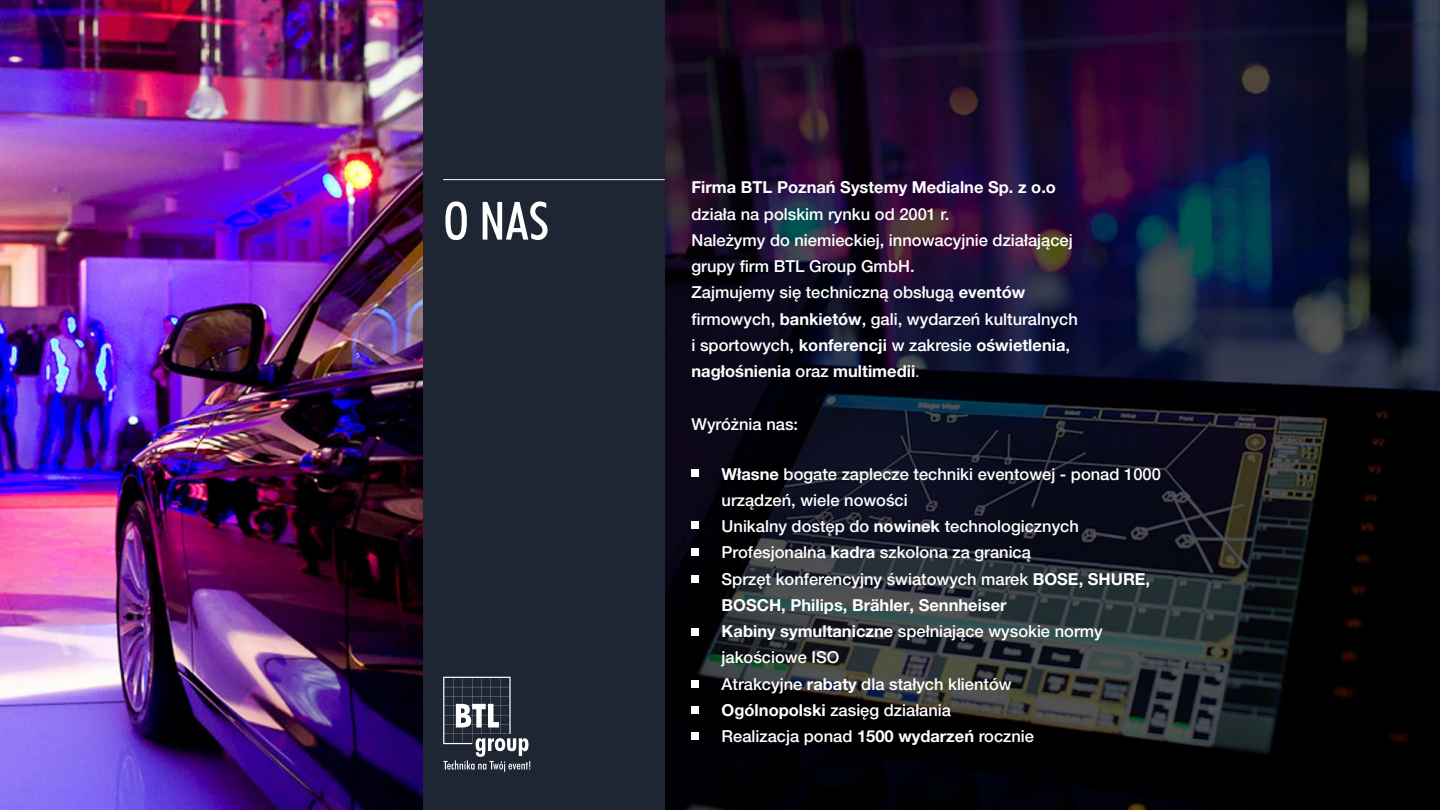
<style>
.page{position:relative;width:1440px;height:810px;background:#fff}
.page>*{position:absolute;margin:0;border:0;box-sizing:border-box;transform-origin:0 0}
.t1{font:50.25px "Futura Md Cn PL";color:#fff}
.t2{font:500 16.5px/26.2px "Helvetica Neue LT Pro";color:#fff}
.t3{font:700 16.5px "Helvetica Neue LT Pro";color:#fff}
.s1{font-weight:700}
.s2{font-weight:300}
</style>
<div class="page">
<img style="left:0;top:0;width:1440px;height:810px">
<div style="left:423px;top:0;width:242px;height:810px;background:#1f2633"></div>
<svg style="left:443px;top:677px;width:87px;height:95px"></svg>
<hr style="left:443px;top:179px;width:222px;height:1px;background:#fff">
<div style="left:692px;top:469px;width:7px;height:8px;background:#fff"></div>
<div style="left:692px;top:522px;width:7px;height:7px;background:#fff"></div>
<div style="left:692px;top:548px;width:7px;height:8px;background:#fff"></div>
<div style="left:692px;top:575px;width:7px;height:7px;background:#fff"></div>
<div style="left:692px;top:628px;width:7px;height:7px;background:#fff"></div>
<div style="left:692px;top:680px;width:7px;height:7px;background:#fff"></div>
<div style="left:692px;top:706px;width:7px;height:7px;background:#fff"></div>
<div style="left:692px;top:732px;width:7px;height:7px;background:#fff"></div>
<h1 class="t1" style="left:443px;top:189px;width:107px">O NAS</h1>
<p class="t3" style="left:692px;top:177px;width:366px">Firma BTL Poznań Systemy Medialne Sp. z o.o</p>
<p class="t2" style="left:692px;top:200px;width:388px">działa na polskim rynku od 2001 r.<br>Należymy do niemieckiej, innowacyjnie działającej grupy firm BTL Group GmbH.<br>Zajmujemy się techniczną obsługą <span class="s1">eventów </span>firmowych, <span class="s1">bankietów</span>, gali, wydarzeń kulturalnych i sportowych, <span class="s1">konferencji</span> w zakresie <span class="s1">oświetlenia</span>, <span class="s1">nagłośnienia</span> oraz <span class="s1">multimedii</span><span class="s2">.</span></p>
<p class="t2" style="left:692px;top:410px;width:108px">Wyróżnia nas:</p>
<p class="t2" style="left:722px;top:460px;width:441px"><span class="s1">Własne</span> bogate zaplecze techniki eventowej - ponad 1000 urządzeń, wiele nowości<br>Unikalny dostęp do <span class="s1">nowinek</span> technologicznych Profesjonalna <span class="s1">kadra</span> szkolona za granicą<br>Sprzęt konferencyjny światowych marek <span class="s1">BOSE, SHURE, BOSCH, Philips, Brähler, Sennheiser<br>Kabiny symultaniczne</span> spełniające wysokie normy jakościowe ISO<br>Atrakcyjne <span class="s1">rabaty</span> dla stałych klientów<br><span class="s1">Ogólnopolski</span> zasięg działania<br>Realizacja ponad <span class="s1">1500 wydarzeń</span> rocznie</p>
</div>
